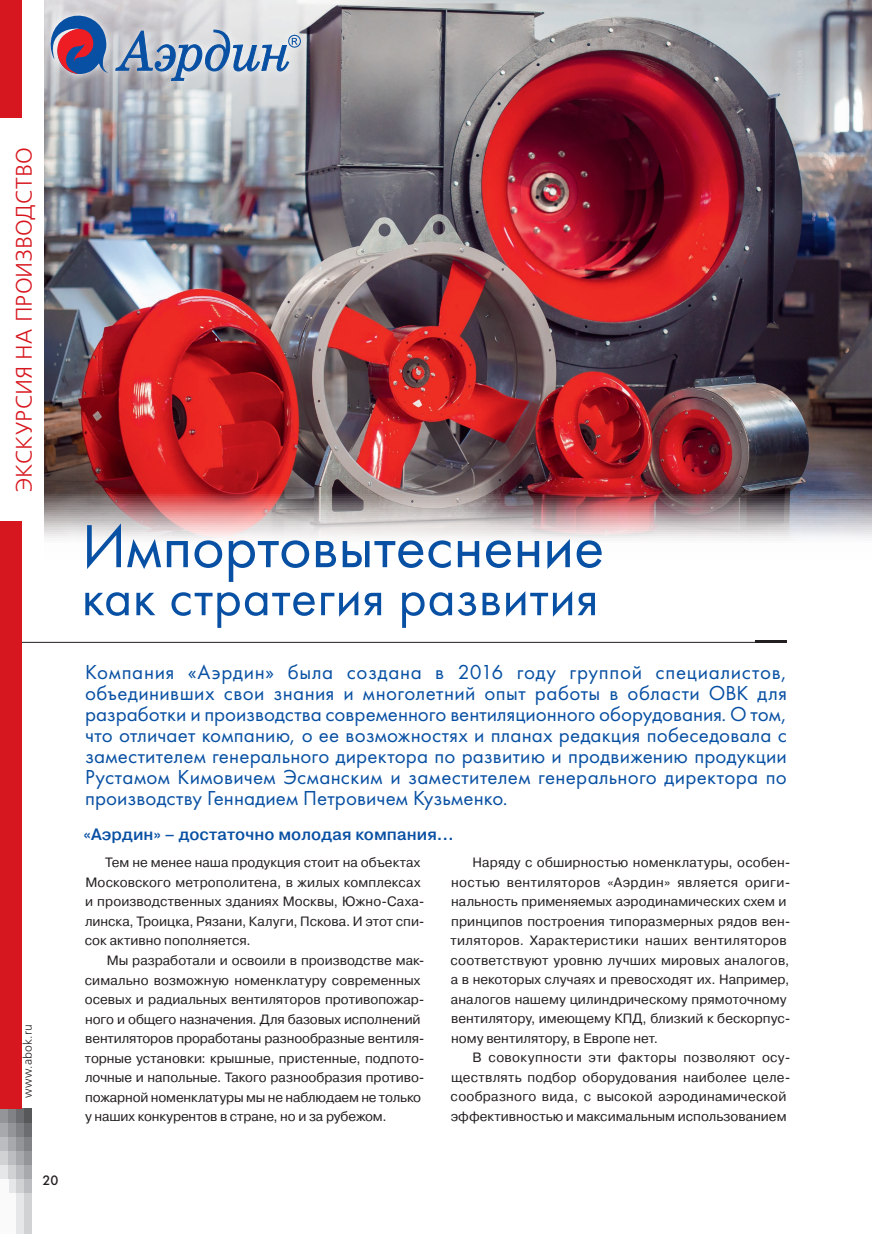
<style>
.page{position:relative;width:872px;height:1234px;background:#fff}
.page>*{position:absolute;margin:0;border:0;box-sizing:border-box;transform-origin:0 0}
.t1{font:63px "Futura";letter-spacing:-.005em;color:#0850a3}
.t2{font:54px "Futura";letter-spacing:.01em;color:#0850a3}
.t3{font:300 22.5px "Free Set";letter-spacing:.01em;color:#d7171f}
.t4{font:21px/21px "Futura";letter-spacing:.005em;color:#0850a3;text-align:justify}
.t5{font:500 16.5px "Pragmatica";letter-spacing:.005em;color:#0850a3}
.t6{font:13.5px/19.5px "Pragmatica";letter-spacing:.005em;color:#231f20}
.t7{font:13.5px "Futura Futuris C";color:#231f20}
.t8{font:12px "Free Set Light C";letter-spacing:.015em;color:#231f20}
</style>
<div class="page">
<div style="left:0;top:1108px;width:9px;height:14px;background:#939598"></div>
<div style="left:0;top:1122px;width:9px;height:14px;background:#a8a9ad"></div>
<div style="left:0;top:1136px;width:9px;height:14px;background:#bcbdc0"></div>
<div style="left:0;top:1150px;width:9px;height:15px;background:#d1d2d4"></div>
<div style="left:0;top:1165px;width:9px;height:14px;background:#e6e7e9"></div>
<div style="left:9px;top:1108px;width:7px;height:14px;background:#808285"></div>
<div style="left:9px;top:1122px;width:7px;height:14px;background:#939598"></div>
<div style="left:9px;top:1136px;width:7px;height:14px;background:#a8a9ad"></div>
<div style="left:9px;top:1150px;width:7px;height:15px;background:#bcbdc0"></div>
<div style="left:9px;top:1165px;width:7px;height:14px;background:#d1d2d4"></div>
<div style="left:9px;top:1179px;width:7px;height:14px;background:#e6e7e9"></div>
<div style="left:16px;top:1108px;width:8px;height:14px;background:#6c6d70"></div>
<div style="left:16px;top:1122px;width:8px;height:14px;background:#808285"></div>
<div style="left:16px;top:1136px;width:8px;height:14px;background:#939598"></div>
<div style="left:16px;top:1150px;width:8px;height:15px;background:#a8a9ad"></div>
<div style="left:16px;top:1165px;width:8px;height:14px;background:#bcbdc0"></div>
<div style="left:16px;top:1179px;width:8px;height:14px;background:#d1d2d4"></div>
<div style="left:24px;top:1108px;width:8px;height:14px;background:#57585a"></div>
<div style="left:24px;top:1122px;width:8px;height:14px;background:#6c6d70"></div>
<div style="left:24px;top:1136px;width:8px;height:14px;background:#808285"></div>
<div style="left:24px;top:1150px;width:8px;height:15px;background:#939598"></div>
<div style="left:24px;top:1165px;width:8px;height:14px;background:#a8a9ad"></div>
<div style="left:24px;top:1179px;width:8px;height:14px;background:#bcbdc0"></div>
<div style="left:0;top:1179px;width:9px;height:54px;background:#fafafa"></div>
<div style="left:9px;top:1193px;width:7px;height:40px;background:#fafafa"></div>
<div style="left:16px;top:1193px;width:8px;height:40px;background:#e6e7e9"></div>
<div style="left:24px;top:1193px;width:8px;height:40px;background:#d1d2d4"></div>
<img style="left:45px;top:0;width:827px;height:539px">
<hr style="left:756px;top:640px;width:31px;height:2px;background:#231f20">
<hr style="left:0;top:642px;width:787px;height:1px;background:#231f20">
<svg style="left:44px;top:6px;width:266px;height:84px"></svg>
<svg style="left:51px;top:16px;width:57px;height:60px"></svg>
<svg style="left:115px;top:29px;width:186px;height:52px"></svg>
<div style="left:0;top:0;width:21px;height:1108px;background:#d7171f"></div>
<div style="left:0;top:119px;width:32px;height:401px;background:#fff"></div>
<h3 class="t3" style="left:11px;top:492px;width:346px;rotate:-90deg">ЭКСКУРСИЯ НА ПРОИЗВОДСТВО</h3>
<p class="t8" style="left:21px;top:1097px;width:75px;rotate:-90deg">www.abok.ru</p>
<p class="t7" style="left:43px;top:1171px;width:17px">20</p>
<h1 class="t1" style="left:82px;top:508px;width:524px">Импортовытеснение</h1>
<h2 class="t2" style="left:82px;top:565px;width:518px">как стратегия развития</h2>
<p class="t4" style="left:85px;top:661px;width:703px">Компания «Аэрдин» была создана в 2016 году группой специалистов, объединивших свои знания и многолетний опыт работы в области ОВК для разработки и производства современного вентиляционного оборудования. О том, что отличает компанию, о ее возможностях и планах редакция побеседовала с заместителем генерального директора по развитию и продвижению продукции Рустамом Кимовичем Эсманским и заместителем генерального директора по производству Геннадием Петровичем Кузьменко.</p>
<p class="t5" style="left:83px;top:823px;width:372px">«Аэрдин» – достаточно молодая компания…</p>
<p class="t6" style="left:85px;top:853px;width:341px;text-indent:20px">Тем не менее наша продукция стоит на объектах Московского метрополитена, в жилых комплексах и производственных зданиях Москвы, Южно-Саха&shy;линска, Троицка, Рязани, Калуги, Пскова. И этот спи&shy;сок активно пополняется.</p>
<p class="t6" style="left:85px;top:950px;width:341px;text-indent:22px">Мы разработали и освоили в производстве мак&shy;симально возможную номенклатуру современных осевых и радиальных вентиляторов противопожар&shy;ного и общего назначения. Для базовых исполнений вентиляторов проработаны разнообразные вентиля&shy;торные установки: крышные, пристенные, подпото&shy;лочные и напольные. Такого разнообразия противо&shy;пожарной номенклатуры мы не наблюдаем не только у наших конкурентов в стране, но и за рубежом.</p>
<p class="t6" style="left:450px;top:853px;width:341px;text-indent:22px">Наряду с обширностью номенклатуры, особен&shy;ностью вентиляторов «Аэрдин» является ориги&shy;нальность применяемых аэродинамических схем и принципов построения типоразмерных рядов вен&shy;тиляторов. Характеристики наших вентиляторов соответствуют уровню лучших мировых аналогов, а в некоторых случаях и превосходят их. Например, аналогов нашему цилиндрическому прямоточному вентилятору, имеющему КПД, близкий к бескорпус&shy;ному вентилятору, в Европе нет.</p>
<p class="t6" style="left:450px;top:1048px;width:341px;text-indent:22px">В совокупности эти факторы позволяют осу&shy;ществлять подбор оборудования наиболее целе&shy;сообразного вида, с высокой аэродинамической эффективностью и максимальным использованием</p>
</div>
